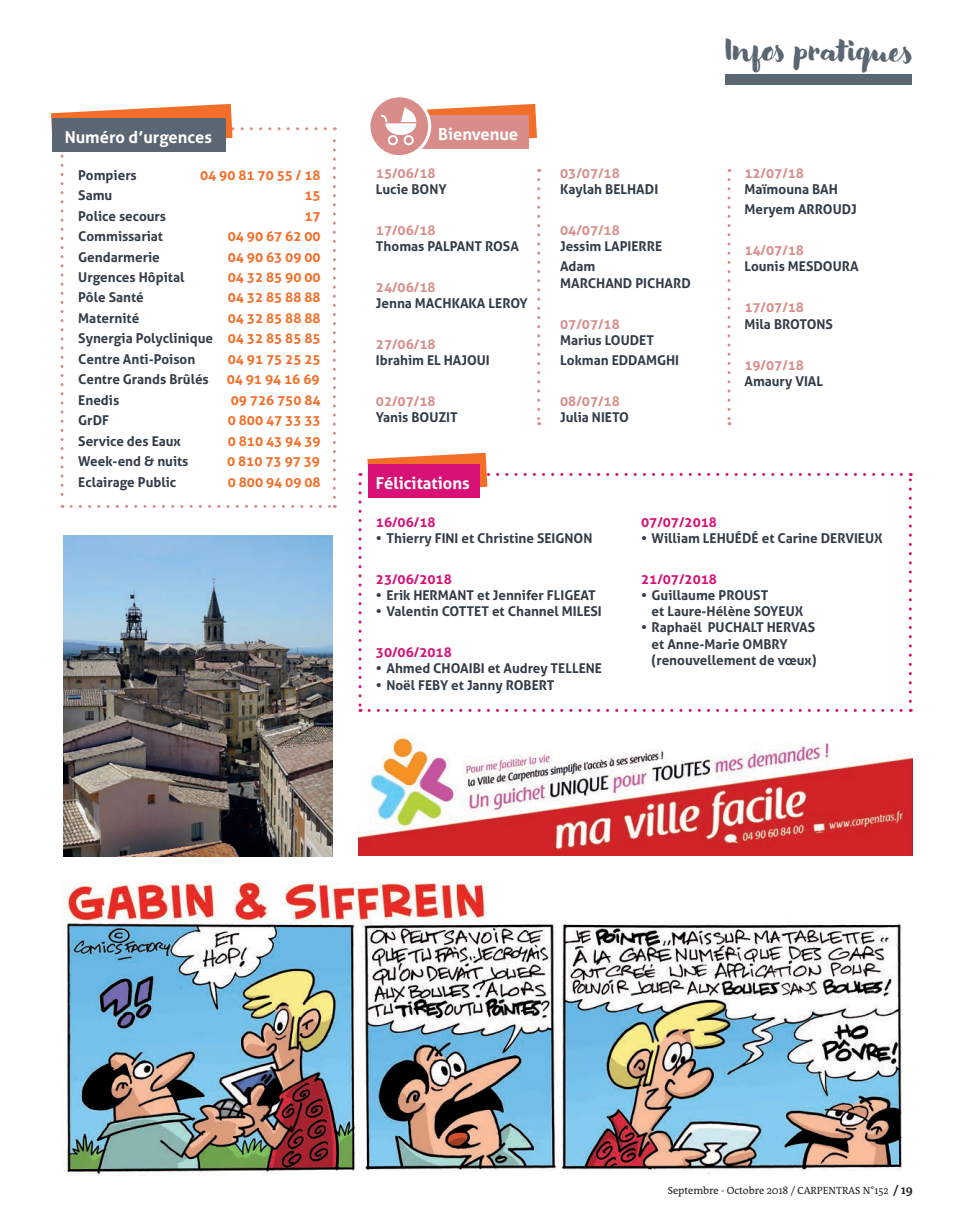
<style>
.page{position:relative;width:973px;height:1229px;background:#fff}
.page>*{position:absolute;margin:0;border:0;box-sizing:border-box;transform-origin:0 0}
.t1{font:27px "Modern Love";color:#5a6672}
.t2{font:700 16.5px "Aller";color:#fff}
.t3{font:700 13.5px/16.2px "Aller";color:#323d49}
.t4{font:700 13.5px "Aller";color:#f36e28}
.t5{font:700 13.5px "Aller";color:#d81177}
.t6{font:10.5px "Qua Text";color:#231f20}
.s1{color:#f36e28}
.s2{color:#d98d8a}
.s3{font-weight:700;font-size:12px}
</style>
<div class="page">
<svg style="left:51px;top:104px;width:285px;height:404px"></svg>
<svg style="left:359px;top:452px;width:553px;height:259px"></svg>
<div style="left:368px;top:464px;width:112px;height:33px;background:#d81177"></div>
<div style="left:52px;top:118px;width:173px;height:34px;background:#5a6672"></div>
<div style="left:725px;top:74px;width:186px;height:11px;background:#5a6672"></div>
<div style="left:412px;top:116px;width:116px;height:33px;background:#d98d8a"></div>
<img style="left:61px;top:882px;width:841px;height:294px">
<svg style="left:537px;top:179px;width:3px;height:246px"></svg>
<svg style="left:727px;top:179px;width:3px;height:246px"></svg>
<svg style="left:369px;top:96px;width:61px;height:60px"></svg>
<div style="left:367px;top:94px;width:64px;height:64px;border:3px solid #fff;border-radius:50%"></div>
<svg style="left:381px;top:104px;width:156px;height:41px"></svg>
<img style="left:64px;top:535px;width:269px;height:321px">
<img style="left:359px;top:735px;width:554px;height:120px">
<p class="t2" style="left:65px;top:127px;width:149px">Numéro d’urgences</p>
<p class="t3" style="left:78px;top:167px;width:60px">Pompiers</p>
<p class="t4" style="left:200px;top:166px;width:122px">04 90 81 70 55 / 18</p>
<p class="t3" style="left:78px;top:187px;width:36px">Samu</p>
<p class="t4" style="left:304px;top:187px;width:18px">15</p>
<p class="t3" style="left:78px;top:207px;width:89px">Police secours</p>
<p class="t4" style="left:304px;top:207px;width:18px">17</p>
<p class="t3" style="left:78px;top:228px;width:86px">Commissariat</p>
<p class="t4" style="left:228px;top:228px;width:94px">04 90 67 62 00</p>
<p class="t3" style="left:78px;top:248px;width:83px">Gendarmerie</p>
<p class="t4" style="left:228px;top:248px;width:94px">04 90 63 09 00</p>
<p class="t3" style="left:78px;top:269px;width:108px">Urgences Hôpital</p>
<p class="t4" style="left:228px;top:269px;width:94px">04 32 85 90 00</p>
<p class="t3" style="left:78px;top:289px;width:67px">Pôle Santé</p>
<p class="t4" style="left:228px;top:289px;width:94px">04 32 85 88 88</p>
<p class="t3" style="left:78px;top:310px;width:63px">Maternité</p>
<p class="t4" style="left:228px;top:310px;width:94px">04 32 85 88 88</p>
<p class="t3" style="left:78px;top:330px;width:244px">Synergia Polyclinique <span class="s1">04 32 85 85 85</span></p>
<p class="t3" style="left:78px;top:351px;width:119px">Centre Anti-Poison</p>
<p class="t4" style="left:228px;top:350px;width:94px">04 91 75 25 25</p>
<p class="t3" style="left:78px;top:371px;width:132px">Centre Grands Brûlés</p>
<p class="t4" style="left:227px;top:371px;width:94px">04 91 94 16 69</p>
<p class="t3" style="left:78px;top:391px;width:42px">Enedis</p>
<p class="t4" style="left:231px;top:391px;width:91px">09 726 750 84</p>
<p class="t3" style="left:78px;top:412px;width:32px">GrDF</p>
<p class="t4" style="left:228px;top:412px;width:94px">0 800 47 33 33</p>
<p class="t3" style="left:78px;top:432px;width:104px">Service des Eaux</p>
<p class="t4" style="left:228px;top:432px;width:94px">0 810 43 94 39</p>
<p class="t3" style="left:78px;top:453px;width:112px">Week-end &amp; nuits</p>
<p class="t4" style="left:227px;top:453px;width:94px">0 810 73 97 39</p>
<p class="t3" style="left:78px;top:473px;width:100px">Eclairage Public</p>
<p class="t4" style="left:228px;top:473px;width:94px">0 800 94 09 08</p>
<p class="t2" style="left:438px;top:124px;width:82px">Bienvenue</p>
<p class="t3" style="left:376px;top:165px;width:72px"><span class="s2">15/06/18<br></span>Lucie BONY</p>
<p class="t3" style="left:376px;top:222px;width:145px"><span class="s2">17/06/18<br></span>Thomas PALPANT ROSA</p>
<p class="t3" style="left:376px;top:279px;width:153px"><span class="s2">24/06/18<br></span>Jenna MACHKAKA LEROY</p>
<p class="t3" style="left:376px;top:336px;width:115px"><span class="s2">27/06/18<br></span>Ibrahim EL HAJOUI</p>
<p class="t3" style="left:376px;top:393px;width:83px"><span class="s2">02/07/18<br></span>Yanis BOUZIT</p>
<p class="t2" style="left:376px;top:472px;width:95px">Félicitations</p>
<p class="t3" style="left:560px;top:165px;width:100px"><span class="s2">03/07/18<br></span>Kaylah BELHADI</p>
<p class="t3" style="left:560px;top:222px;width:104px"><span class="s2">04/07/18<br></span>Jessim LAPIERRE</p>
<p class="t3" style="left:560px;top:258px;width:132px">Adam<br>MARCHAND PICHARD</p>
<p class="t3" style="left:560px;top:315px;width:95px"><span class="s2">07/07/18<br></span>Marius LOUDET</p>
<p class="t3" style="left:560px;top:352px;width:120px">Lokman EDDAMGHI</p>
<p class="t3" style="left:560px;top:393px;width:70px"><span class="s2">08/07/18<br></span>Julia NIETO</p>
<p class="t1" style="left:725px;top:35px;width:190px">Infos pratiques</p>
<p class="t3" style="left:744px;top:165px;width:95px"><span class="s2">12/07/18<br></span>Maïmouna BAH</p>
<p class="t3" style="left:744px;top:201px;width:114px">Meryem ARROUDJ</p>
<p class="t3" style="left:744px;top:242px;width:116px"><span class="s2">14/07/18<br></span>Lounis MESDOURA</p>
<p class="t3" style="left:744px;top:299px;width:90px"><span class="s2">17/07/18<br></span>Mila BROTONS</p>
<p class="t3" style="left:744px;top:356px;width:80px"><span class="s2">19/07/18<br></span>Amaury VIAL</p>
<p class="t5" style="left:376px;top:513px;width:61px">16/06/18</p>
<p class="t3" style="left:376px;top:529px;width:218px">• Thierry FINI et Christine SEIGNON</p>
<p class="t5" style="left:376px;top:570px;width:77px">23/06/2018</p>
<p class="t3" style="left:376px;top:586px;width:221px">• Erik HERMANT et Jennifer FLIGEAT</p>
<p class="t3" style="left:376px;top:603px;width:227px">• Valentin COTTET et Channel MILESI</p>
<p class="t5" style="left:376px;top:643px;width:77px">30/06/2018</p>
<p class="t3" style="left:376px;top:660px;width:228px">• Ahmed CHOAIBI et Audrey TELLENE</p>
<p class="t3" style="left:376px;top:676px;width:180px">• Noël FEBY et Janny ROBERT</p>
<p class="t5" style="left:641px;top:513px;width:77px">07/07/2018</p>
<p class="t3" style="left:641px;top:529px;width:243px">• William LEHUÉDÉ et Carine DERVIEUX</p>
<p class="t5" style="left:641px;top:570px;width:77px">21/07/2018</p>
<p class="t3" style="left:652px;top:586px;width:153px;text-indent:-11px">• Guillaume PROUST<br>et Laure-Hélène SOYEUX</p>
<p class="t3" style="left:652px;top:619px;width:166px;text-indent:-11px">• Raphaël PUCHALT HERVAS et Anne-Marie OMBRY (renouvellement de vœux)</p>
<p class="t6" style="left:668px;top:1183px;width:247px">Septembre - Octobre 2018 / CARPENTRAS N°152 <span class="s3">/ 19</span></p>
</div>
